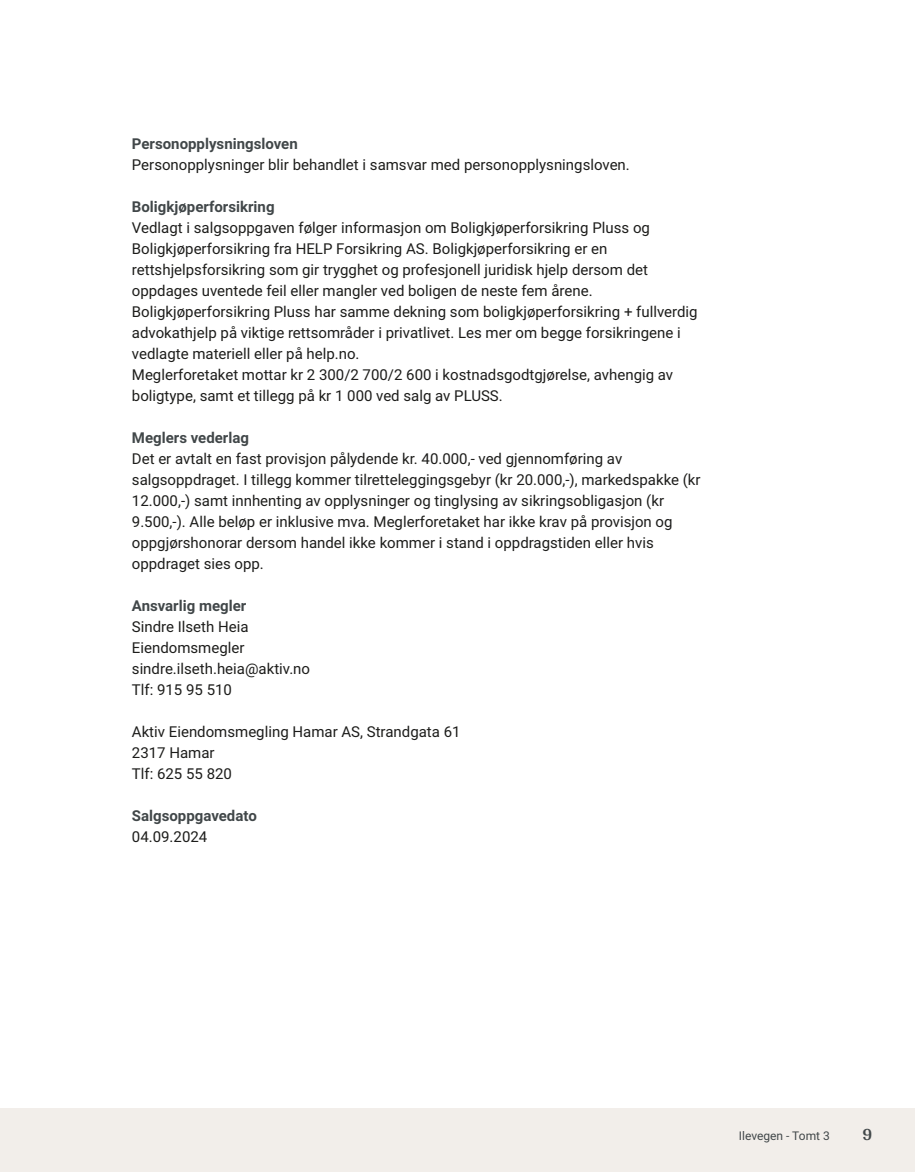
<style>
.page{position:relative;width:915px;height:1172px;background:#fff}
.page>*{position:absolute;margin:0;border:0;box-sizing:border-box;transform-origin:0 0}
.t1{font:700 18px "Arya";color:#414749}
.t2{font:15px/21px "Roboto Vitec";color:#1d1d1b}
.t3{font:700 15px "Roboto Vitec";color:#414749}
.t4{font:12px "Roboto Vitec";color:#414749}
</style>
<div class="page">
<div style="left:0;top:1108px;width:914px;height:64px;background:#f2eeea"></div>
<p class="t3" style="left:132px;top:133px;width:167px">Personopplysningsloven</p>
<p class="t2" style="left:132px;top:153px;width:499px">Personopplysninger blir behandlet i samsvar med personopplysningsloven.</p>
<p class="t3" style="left:132px;top:196px;width:144px">Boligkjøperforsikring</p>
<p class="t2" style="left:132px;top:216px;width:567px">Vedlagt i salgsoppgaven følger informasjon om Boligkjøperforsikring Pluss og Boligkjøperforsikring fra HELP Forsikring AS. Boligkjøperforsikring er en rettshjelpsforsikring som gir trygghet og profesjonell juridisk hjelp dersom det oppdages uventede feil eller mangler ved boligen de neste fem årene.<br>Boligkjøperforsikring Pluss har samme dekning som boligkjøperforsikring + fullverdig advokathjelp på viktige rettsområder i privatlivet. Les mer om begge forsikringene i vedlagte materiell eller på help.no.<br>Meglerforetaket mottar kr 2 300/2 700/2 600 i kostnadsgodtgjørelse, avhengig av boligtype, samt et tillegg på kr 1 000 ved salg av PLUSS.</p>
<p class="t3" style="left:132px;top:427px;width:119px">Meglers vederlag</p>
<p class="t2" style="left:132px;top:447px;width:570px">Det er avtalt en fast provisjon pålydende kr. 40.000,‑ ved gjennomføring av salgsoppdraget. I tillegg kommer tilretteleggingsgebyr (kr 20.000,‑), markedspakke (kr 12.000,‑) samt innhenting av opplysninger og tinglysing av sikringsobligasjon (kr 9.500,‑). Alle beløp er inklusive mva. Meglerforetaket har ikke krav på provisjon og oppgjørshonorar dersom handel ikke kommer i stand i oppdragstiden eller hvis oppdraget sies opp.</p>
<p class="t3" style="left:132px;top:595px;width:116px">Ansvarlig megler</p>
<p class="t2" style="left:132px;top:615px;width:180px">Sindre Ilseth Heia<br>Eiendomsmegler sindre.ilseth.heia@aktiv.no<br>Tlf: 915 95 510</p>
<p class="t2" style="left:132px;top:720px;width:330px">Aktiv Eiendomsmegling Hamar AS, Strandgata 61<br>2317 Hamar<br>Tlf: 625 55 820</p>
<p class="t3" style="left:132px;top:805px;width:126px">Salgsoppgavedato</p>
<p class="t2" style="left:132px;top:825px;width:77px">04.09.2024</p>
<p class="t4" style="left:738px;top:1127px;width:92px">Ilevegen ‑ Tomt 3</p>
<p class="t1" style="left:862px;top:1123px;width:11px">9</p>
</div>
